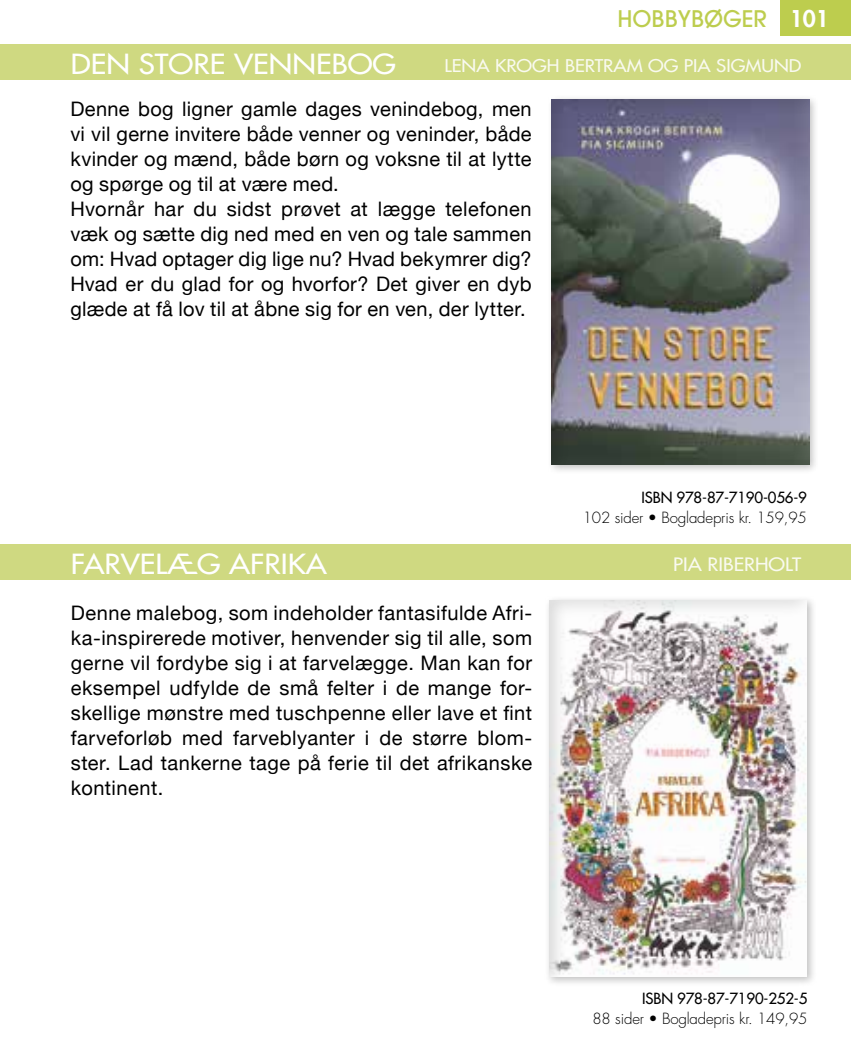
<style>
.page{position:relative;width:851px;height:1063px;background:#fff}
.page>*{position:absolute;margin:0;border:0;box-sizing:border-box;transform-origin:0 0}
.t1{font:27px "Futura";color:#fff;scale:1.11 1}
.t2{font:500 22.5px "Avant Garde";color:#bdcd4e}
.t3{font:20px/25px "Helvetica Neue";letter-spacing:.015em;color:#000;text-align:justify}
.t4{font:18px "Futura";color:#f9faf0;scale:1.11 1}
.t5{font:17px "Futura";color:#f9faf0;scale:1.1 1}
.t6{font:300 15px "Futura";letter-spacing:-.01em;color:#000}
.t7{font:15px "Futura";letter-spacing:-.01em;color:#000}
.s1{font-family:"Futura";font-weight:800;color:#fff}
</style>
<div class="page">
<div style="left:780px;top:0;width:70px;height:35px;background:#bdcd4e"></div>
<div style="left:0;top:45px;width:850px;height:35px;background:#cfd981"></div>
<div style="left:0;top:544px;width:850px;height:36px;background:#cfd981"></div>
<div style="left:544px;top:595px;width:272px;height:392px;background:#000;opacity:.25"></div>
<div style="left:549px;top:598px;width:261px;height:383px;background:#000;opacity:.15"></div>
<div style="left:546px;top:94px;width:273px;height:380px;background:#000;opacity:.25"></div>
<div style="left:551px;top:98px;width:262px;height:382px;background:#000;opacity:.15"></div>
<p class="t2" style="left:617px;top:4px;width:213px">HOBBYBØGER <span class="s1">101</span></p>
<h1 class="t1" style="left:71px;top:47px;width:294px">DEN STORE VENNEBOG</h1>
<p class="t5" style="left:444px;top:54px;width:326px">LENA KROGH BERTRAM OG PIA SIGMUND</p>
<p class="t3" style="left:70px;top:98px;width:463px;text-align:left">Denne bog ligner gamle dages venindebog, men vi vil gerne invitere både venner og veninder, både kvinder og mænd, både børn og voksne til at lytte og spørge og til at være med.<br>Hvornår har du sidst prøvet at lægge telefonen væk og sætte dig ned med en ven og tale sammen om: Hvad optager dig lige nu? Hvad bekymrer dig?<br>Hvad er du glad for og hvorfor? Det giver en dyb glæde at få lov til at åbne sig for en ven, der lytter.</p>
<p class="t7" style="left:641px;top:488px;width:167px">ISBN 978-87-7190-056-9</p>
<p class="t6" style="left:582px;top:508px;width:226px">102 sider • Bogladepris kr. 159,95</p>
<h1 class="t1" style="left:71px;top:546px;width:232px">FARVELÆG AFRIKA</h1>
<p class="t4" style="left:673px;top:553px;width:117px">PIA RIBERHOLT</p>
<p class="t3" style="left:71px;top:601px;width:463px">Denne malebog, som indeholder fantasifulde Afri&shy;ka-inspirerede motiver, henvender sig til alle, som gerne vil fordybe sig i at farvelægge. Man kan for eksempel udfylde de små felter i de mange for&shy;skellige mønstre med tuschpenne eller lave et fint farveforløb med farveblyanter i de større blom&shy;ster. Lad tankerne tage på ferie til det afrikanske kontinent.</p>
<p class="t7" style="left:642px;top:989px;width:167px">ISBN 978-87-7190-252-5</p>
<p class="t6" style="left:592px;top:1009px;width:216px">88 sider • Bogladepris kr. 149,95</p>
</div>
